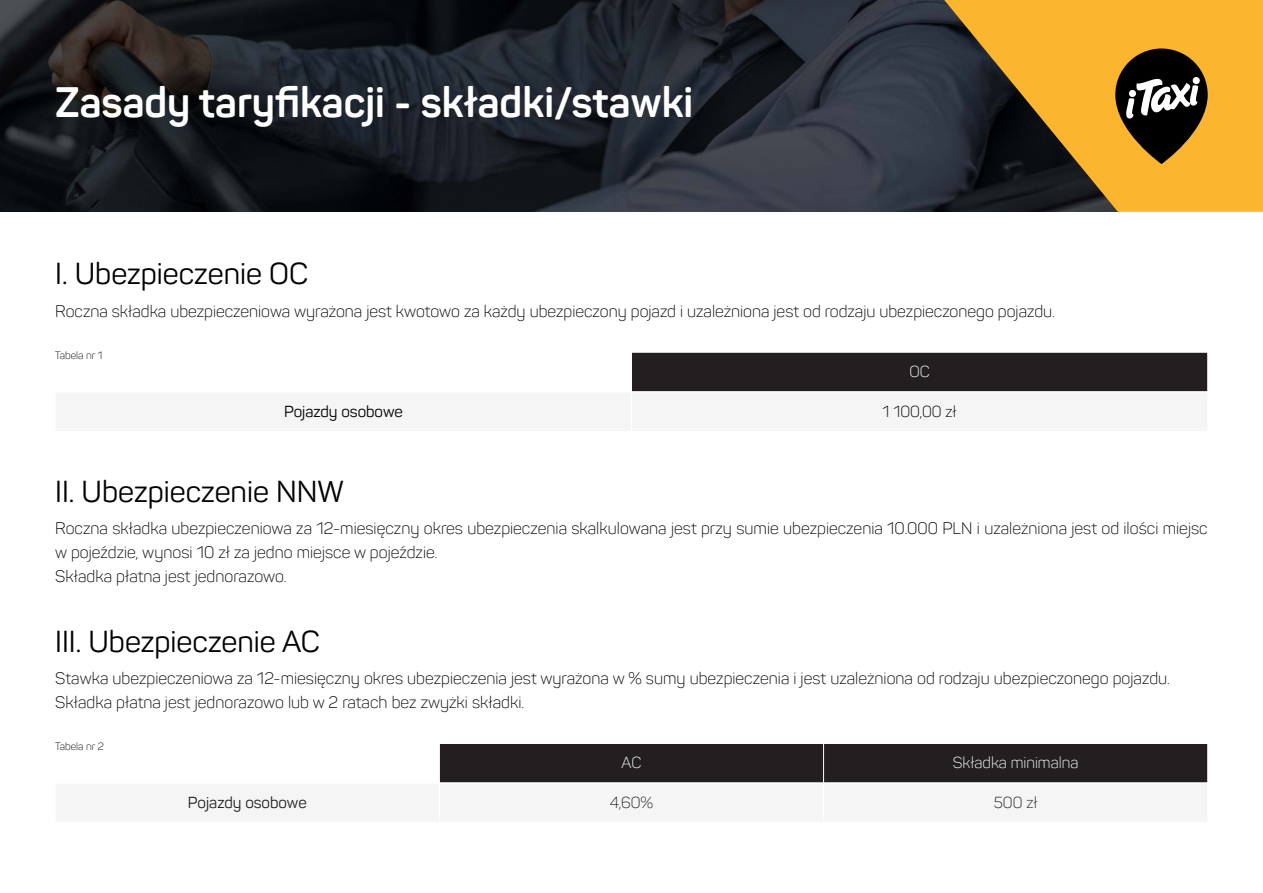
<style>
.page{position:relative;width:1263px;height:893px;background:#fff}
.page>*{position:absolute;margin:0;border:0;box-sizing:border-box;transform-origin:0 0}
.t1{font:700 42px "Panton";color:#fff}
.t2{font:30px "Panton";color:#000}
.t3{font:300 16.5px/24px "Panton";color:#000}
.t4{font:300 15.75px "Panton";color:#fff}
.t5{font:15.75px "Panton";color:#000}
.t6{font:15.75px "Panton";color:#231f20}
.t7{font:300 15.75px "Panton";color:#231f20}
.t8{font:300 15.75px "Panton";color:#000}
.t9{font:300 10.5px "Panton";color:#000}
</style>
<div class="page">
<div style="left:439px;top:744px;width:769px;height:39px;background:#231f20"></div>
<div style="left:55px;top:783px;width:1153px;height:39px;background:#f1f1f2"></div>
<div style="left:631px;top:352px;width:577px;height:40px;background:#231f20"></div>
<div style="left:55px;top:392px;width:1153px;height:39px;background:#f1f1f2"></div>
<div style="left:631px;top:352px;width:577px;height:40px;border:1px solid #fff"></div>
<div style="left:631px;top:391px;width:577px;height:41px;border:1px solid #fff"></div>
<div style="left:55px;top:743px;width:1153px;height:40px;border:1px solid #fff"></div>
<div style="left:55px;top:783px;width:1153px;height:40px;border:1px solid #fff"></div>
<hr style="left:439px;top:743px;width:1px;height:80px;background:#fff">
<hr style="left:823px;top:743px;width:1px;height:80px;background:#fff">
<img style="left:0;top:0;width:944px;height:212px">
<svg style="left:944px;top:0;width:319px;height:212px;background:#b4842a"></svg>
<svg style="left:1115px;top:48px;width:93px;height:116px;background:#3b2a0a"></svg>
<svg style="left:1126px;top:77px;width:74px;height:42px"></svg>
<h1 class="t1" style="left:55px;top:76px;width:639px">Zasady taryfikacji - składki/stawki</h1>
<h2 class="t2" style="left:55px;top:255px;width:254px">I. Ubezpieczenie OC</h2>
<p class="t3" style="left:55px;top:299px;width:1001px">Roczna składka ubezpieczeniowa wyrażona jest kwotowo za każdy ubezpieczony pojazd i uzależniona jest od rodzaju ubezpieczonego pojazdu.</p>
<p class="t9" style="left:55px;top:349px;width:49px">Tabela nr 1</p>
<p class="t4" style="left:909px;top:362px;width:22px">OC</p>
<p class="t5" style="left:284px;top:402px;width:120px">Pojazdy osobowe</p>
<p class="t8" style="left:882px;top:402px;width:76px">1 100,00 zł</p>
<h2 class="t2" style="left:55px;top:473px;width:290px">II. Ubezpieczenie NNW</h2>
<p class="t3" style="left:55px;top:516px;width:1154px">Roczna składka ubezpieczeniowa za 12-miesięczny okres ubezpieczenia skalkulowana jest przy sumie ubezpieczenia 10.000 PLN i uzależniona jest od ilości miejsc w pojeździe, wynosi 10 zł za jedno miejsce w pojeździe.<br>Składka płatna jest jednorazowo.</p>
<h2 class="t2" style="left:55px;top:623px;width:266px">III. Ubezpieczenie AC</h2>
<p class="t3" style="left:55px;top:666px;width:1116px">Stawka ubezpieczeniowa za 12-miesięczny okres ubezpieczenia jest wyrażona w % sumy ubezpieczenia i jest uzależniona od rodzaju ubezpieczonego pojazdu.<br>Składka płatna jest jednorazowo lub w 2 ratach bez zwyżki składki.</p>
<p class="t9" style="left:55px;top:740px;width:50px">Tabela nr 2</p>
<p class="t4" style="left:622px;top:752px;width:21px">AC</p>
<p class="t4" style="left:953px;top:752px;width:127px">Składka minimalna</p>
<p class="t6" style="left:188px;top:793px;width:120px">Pojazdy osobowe</p>
<p class="t7" style="left:994px;top:793px;width:45px">500 zł</p>
<p class="t7" style="left:610px;top:793px;width:45px">4,60%</p>
</div>
